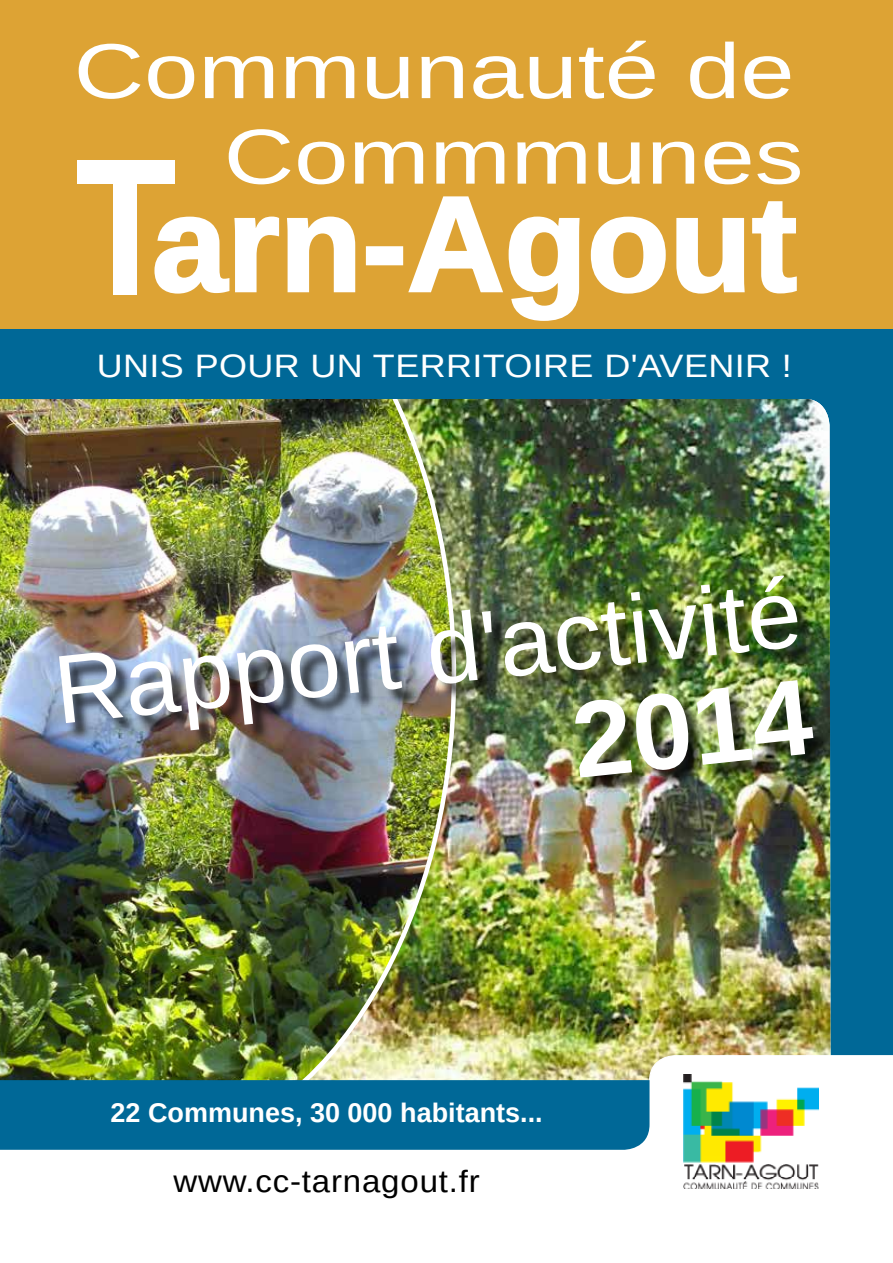
<style>
.page{position:relative;width:893px;height:1263px;background:#fff}
.page>*{position:absolute;margin:0;border:0;box-sizing:border-box;transform-origin:0 0}
.t1{font:700 135px "Arimo";color:#fff}
.t2{font:700 108px "Arimo";color:#fff}
.t3{font:97.5px "Arimo";color:#fff}
.t4{font:78px/85.5px "Arimo";color:#fff;text-align:right;scale:1.25 1}
.t5{font:32.4px "Arimo";letter-spacing:.01em;color:#fff;scale:1.11 1}
.t6{font:31.05px "Arimo";letter-spacing:.025em;color:#000;scale:1.06 1}
.t7{font:700 27px "Arimo";color:#fff}
</style>
<div class="page">
<div style="left:806px;top:385px;width:87px;height:711px;background:#006897"></div>
<img style="left:456px;top:399px;width:375px;height:681px">
<svg style="left:648px;top:1054px;width:245px;height:96px"></svg>
<img style="left:684px;top:1075px;width:135px;height:114px">
<img style="left:0;top:399px;width:456px;height:681px">
<div style="left:0;top:1080px;width:649px;height:70px;background:#006897"></div>
<div style="left:0;top:0;width:893px;height:385px;background:#dda334"></div>
<div style="left:0;top:330px;width:893px;height:69px;background:#006897"></div>
<div style="left:114px;top:161px;width:23px;height:133px;background:#fff"></div>
<div style="left:77px;top:160px;width:97px;height:24px;background:#fff"></div>
<svg style="left:154px;top:216px;width:202px;height:78px"></svg>
<div style="left:366px;top:246px;width:37px;height:19px;border:3px solid #fff"></div>
<svg style="left:408px;top:196px;width:172px;height:125px"></svg>
<svg style="left:590px;top:216px;width:76px;height:78px"></svg>
<svg style="left:676px;top:201px;width:121px;height:93px"></svg>
<div style="left:61px;top:578px;width:770px;height:218px;background:#000;opacity:.75"></div>
<h3 class="t4" style="left:74px;top:29px;width:585px">Communauté de<br>Commmunes</h3>
<h1 class="t1" style="left:152px;top:151px;width:646px">arn-Agout</h1>
<p class="t5" style="left:97px;top:345px;width:627px">UNIS POUR UN TERRITOIRE D'AVENIR !</p>
<h3 class="t3" style="left:48px;top:629px;width:752px;rotate:-6deg">Rapport d'activité</h3>
<h2 class="t2" style="left:565px;top:667px;width:242px;rotate:-6deg">2014</h2>
<p class="t7" style="left:111px;top:1094px;width:434px">22 Communes, 30 000 habitants...</p>
<p class="t6" style="left:173px;top:1162px;width:291px">www.cc-tarnagout.fr</p>
</div>
